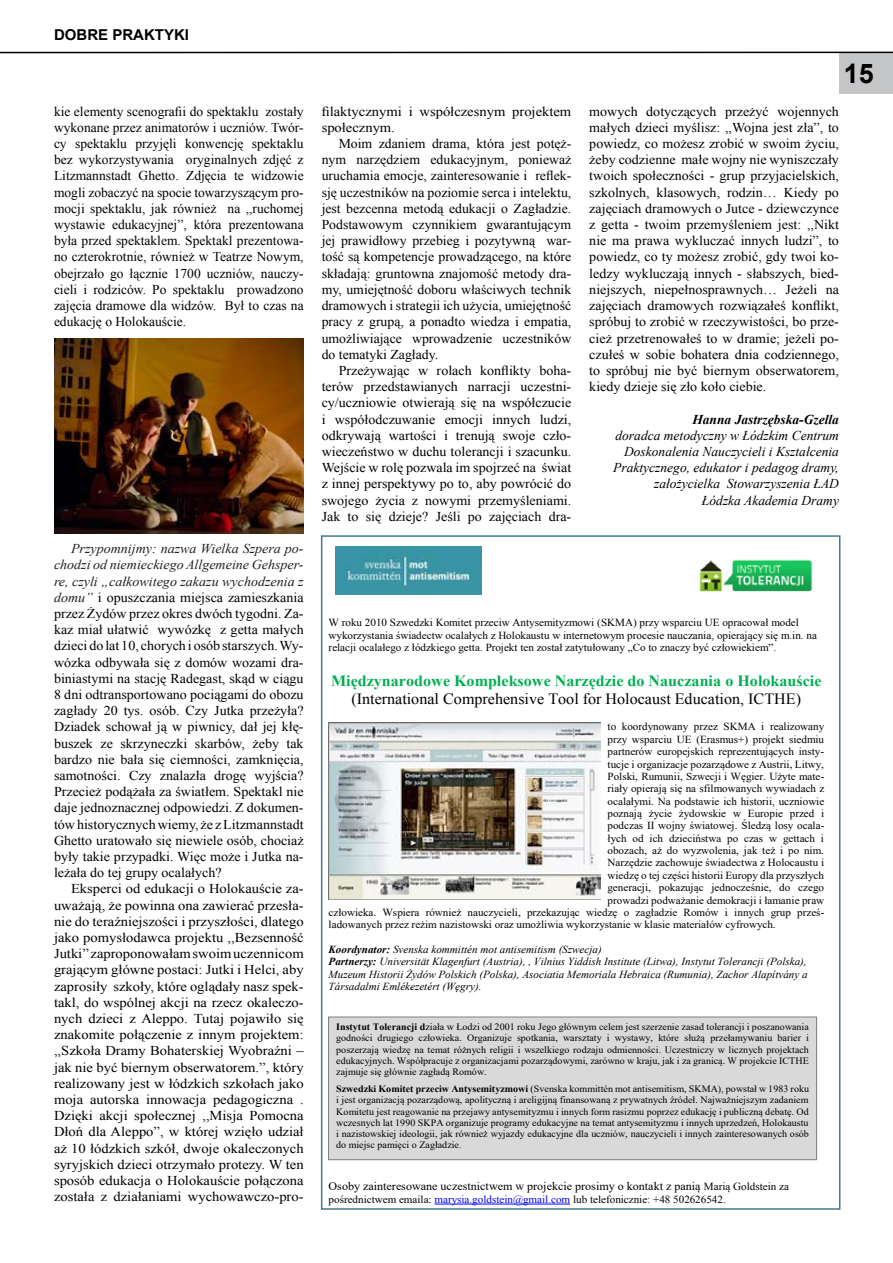
<style>
.page{position:relative;width:893px;height:1263px;background:#fff}
.page>*{position:absolute;margin:0;border:0;box-sizing:border-box;transform-origin:0 0}
.t1{font:700 27px "Arial";color:#000}
.t2{font:15.6px "Times New Roman";color:#000}
.t3{font:700 15.6px "Times New Roman";color:#00b050}
.t4{font:700 15px "Arial";color:#000}
.t5{font:13.5px/16.2px "Times New Roman";color:#000;text-align:justify;scale:1.04 1}
.t6{font:13.5px/16.2px "Times New Roman";color:#000;text-align:justify}
.t7{font:13.5px/16.2px "Times New Roman";color:#000;text-align:justify;scale:1.08 1}
.t8{font:italic 13.5px/16.2px "Times New Roman";color:#000;text-align:right}
.t9{font:italic 700 13.5px "Times New Roman";color:#000}
.t10{font:11.7px "Times New Roman";color:#000}
.t11{font:10.8px/12.3px "Times New Roman";color:#000}
.t12{font:italic 10.8px/12.3px "Times New Roman";color:#000}
.t13{font:9.75px/11.2px "Times New Roman";color:#000;text-align:justify}
.s1{font-style:italic;color:#212121}
.s2{font-weight:700}
.s3{font-size:10.8px}
.s4{color:#00f}
</style>
<div class="page">
<div style="left:839px;top:53px;width:54px;height:41px;background:#c5c6c8"></div>
<hr style="left:0;top:52px;width:893px;height:1px;background:#000">
<hr style="left:435px;top:1204px;width:135px;height:1px;background:#00f">
<img style="left:699px;top:559px;width:114px;height:33px">
<img style="left:335px;top:546px;width:147px;height:49px">
<div style="left:329px;top:1017px;width:488px;height:143px;background:#d9d9d9"></div>
<div style="left:328px;top:1016px;width:489px;height:144px;border:1px solid #7f7f7f"></div>
<img style="left:328px;top:722px;width:272px;height:178px">
<div style="left:321px;top:535px;width:519px;height:675px;border:2px solid #417991"></div>
<img style="left:54px;top:339px;width:250px;height:194px">
<p class="t4" style="left:54px;top:24px;width:137px">DOBRE PRAKTYKI</p>
<p class="t6" style="left:54px;top:103px;width:251px">kie elementy scenografii do spektaklu zostały wykonane przez animatorów i uczniów. Twór&shy;cy spektaklu przyjęli konwencję spektaklu bez wykorzystywania oryginalnych zdjęć z Litzmannstadt Ghetto. Zdjęcia te widzowie mogli zobaczyć na spocie towarzyszącym pro&shy;mocji spektaklu, jak również na ,,ruchomej wystawie edukacyjnej”, która prezentowana była przed spektaklem. Spektakl prezentowa&shy;no czterokrotnie, również w Teatrze Nowym, obejrzało go łącznie 1700 uczniów, nauczy&shy;cieli i rodziców. Po spektaklu prowadzono zajęcia dramowe dla widzów. Był to czas na edukację o Holokauście.</p>
<p class="t5" style="left:54px;top:540px;width:242px;text-indent:17px"><span class="s1">Przypomnijmy: nazwa Wielka Szpera po&shy;chodzi od niemieckiego Allgemeine Gehsper&shy;re, czyli „całkowitego zakazu wychodzenia z domu”</span> i opuszczania miejsca zamieszkania przez Żydów przez okres dwóch tygodni. Za&shy;kaz miał ułatwić wywózkę z getta małych dzieci do lat 10, chorych i osób starszych. Wy&shy;wózka odbywała się z domów wozami dra&shy;biniastymi na stację Radegast, skąd w ciągu 8 dni odtransportowano pociągami do obozu zagłady 20 tys. osób. Czy Jutka przeżyła?<br>Dziadek schował ją w piwnicy, dał jej kłę&shy;buszek ze skrzyneczki skarbów, żeby tak bardzo nie bała się ciemności, zamknięcia, samotności. Czy znalazła drogę wyjścia?<br>Przecież podążała za światłem. Spektakl nie daje jednoznacznej odpowiedzi. Z dokumen&shy;tów historycznych wiemy, że z Litzmannstadt Ghetto uratowało się niewiele osób, chociaż były takie przypadki. Więc może i Jutka na&shy;leżała do tej grupy ocalałych?</p>
<p class="t7" style="left:54px;top:880px;width:233px;text-indent:17px">Eksperci od edukacji o Holokauście za&shy;uważają, że powinna ona zawierać przesła&shy;nie do teraźniejszości i przyszłości, dlatego jako pomysłodawca projektu ,,Bezsenność Jutki” zaproponowałam swoim uczennicom grającym główne postaci: Jutki i Helci, aby zaprosiły szkoły, które oglądały nasz spek&shy;takl, do wspólnej akcji na rzecz okaleczo&shy;nych dzieci z Aleppo. Tutaj pojawiło się znakomite połączenie z innym projektem: ,,Szkoła Dramy Bohaterskiej Wyobraźni – jak nie być biernym obserwatorem.”, który realizowany jest w łódzkich szkołach jako moja autorska innowacja pedagogiczna .<br>Dzięki akcji społecznej ,,Misja Pomocna Dłoń dla Aleppo”, w której wzięło udział aż 10 łódzkich szkół, dwoje okaleczonych syryjskich dzieci otrzymało protezy. W ten sposób edukacja o Holokauście połączona została z działaniami wychowawczo-pro-</p>
<p class="t7" style="left:322px;top:103px;width:233px">filaktycznymi i współczesnym projektem społecznym.</p>
<p class="t6" style="left:322px;top:135px;width:251px;text-indent:17px">Moim zdaniem drama, która jest potęż&shy;nym narzędziem edukacyjnym, ponieważ uruchamia emocje, zainteresowanie i reflek&shy;sję uczestników na poziomie serca i intelektu, jest bezcenna metodą edukacji o Zagładzie.<br>Podstawowym czynnikiem gwarantującym jej prawidłowy przebieg i pozytywną war&shy;tość są kompetencje prowadzącego, na które składają: gruntowna znajomość metody dra&shy;my, umiejętność doboru właściwych technik dramowych i strategii ich użycia, umiejętność pracy z grupą, a ponadto wiedza i empatia, umożliwiające wprowadzenie uczestników do tematyki Zagłady.</p>
<p class="t5" style="left:322px;top:362px;width:242px;text-indent:17px">Przeżywając w rolach konflikty boha&shy;terów przedstawianych narracji uczestni&shy;cy/uczniowie otwierają się na współczucie i współodczuwanie emocji innych ludzi, odkrywają wartości i trenują swoje czło&shy;wieczeństwo w duchu tolerancji i szacunku.<br>Wejście w rolę pozwala im spojrzeć na świat z innej perspektywy po to, aby powrócić do swojego życia z nowymi przemyśleniami.<br>Jak to się dzieje? Jeśli po zajęciach dra-</p>
<h1 class="t1" style="left:844px;top:56px;width:15px">15</h1>
<p class="t5" style="left:589px;top:103px;width:242px">mowych dotyczących przeżyć wojennych małych dzieci myślisz: ,,Wojna jest zła”, to powiedz, co możesz zrobić w swoim życiu, żeby codzienne małe wojny nie wyniszczały twoich społeczności - grup przyjacielskich, szkolnych, klasowych, rodzin… Kiedy po zajęciach dramowych o Jutce - dziewczynce z getta - twoim przemyśleniem jest: ,,Nikt nie ma prawa wykluczać innych ludzi”, to powiedz, co ty możesz zrobić, gdy twoi ko&shy;ledzy wykluczają innych - słabszych, bied&shy;niejszych, niepełnosprawnych… Jeżeli na zajęciach dramowych rozwiązałeś konflikt, spróbuj to zrobić w rzeczywistości, bo prze&shy;cież przetrenowałeś to w dramie; jeżeli po&shy;czułeś w sobie bohatera dnia codziennego, to spróbuj nie być biernym obserwatorem, kiedy dzieje się zło koło ciebie.</p>
<p class="t9" style="left:692px;top:410px;width:148px">Hanna Jastrzębska-Gzella</p>
<p class="t8" style="left:613px;top:427px;width:227px">doradca metodyczny w Łódzkim Centrum Doskonalenia Nauczycieli i Kształcenia Praktycznego, edukator i pedagog dramy, założycielka Stowarzyszenia ŁAD Łódzka Akademia Dramy</p>
<p class="t11" style="left:329px;top:616px;width:490px">W roku 2010 Szwedzki Komitet przeciw Antysemityzmowi (SKMA) przy wsparciu UE opracował model wykorzystania świadectw ocalałych z Holokaustu w internetowym procesie nauczania, opierający się m.in. na relacji ocalałego z łódzkiego getta. Projekt ten został zatytułowany „Co to znaczy być człowiekiem”.</p>
<p class="t3" style="left:331px;top:669px;width:492px">Międzynarodowe Kompleksowe Narzędzie do Nauczania o Holokauście</p>
<p class="t2" style="left:351px;top:688px;width:451px">(International Comprehensive Tool for Holocaust Education, ICTHE)</p>
<p class="t11" style="left:607px;top:720px;width:218px">to koordynowany przez SKMA i realizowany</p>
<p class="t11" style="left:607px;top:733px;width:218px">przy wsparciu UE (Erasmus+) projekt siedmiu</p>
<p class="t11" style="left:607px;top:745px;width:218px">partnerów europejskich reprezentujących insty-</p>
<p class="t11" style="left:607px;top:757px;width:218px">tucje i organizacje pozarządowe z Austrii, Litwy,</p>
<p class="t11" style="left:607px;top:770px;width:218px">Polski, Rumunii, Szwecji i Węgier. Użyte mate-</p>
<p class="t11" style="left:607px;top:782px;width:218px">riały opierają się na sfilmowanych wywiadach z</p>
<p class="t11" style="left:607px;top:794px;width:218px">ocalałymi. Na podstawie ich historii, uczniowie</p>
<p class="t11" style="left:607px;top:807px;width:218px">poznają życie żydowskie w Europie przed i</p>
<p class="t11" style="left:607px;top:819px;width:218px">podczas II wojny światowej. Śledzą losy ocala-</p>
<p class="t11" style="left:607px;top:831px;width:218px">łych od ich dzieciństwa po czas w gettach i</p>
<p class="t11" style="left:607px;top:844px;width:218px">obozach, aż do wyzwolenia, jak też i po nim.</p>
<p class="t11" style="left:607px;top:856px;width:218px">Narzędzie zachowuje świadectwa z Holocaustu i</p>
<p class="t11" style="left:607px;top:869px;width:218px">wiedzę o tej części historii Europy dla przyszłych</p>
<p class="t11" style="left:607px;top:881px;width:218px">generacji, pokazując jednocześnie, do czego</p>
<p class="t11" style="left:607px;top:893px;width:218px">prowadzi podważanie demokracji i łamanie praw</p>
<p class="t11" style="left:329px;top:906px;width:497px">człowieka. Wspiera również nauczycieli, przekazując wiedzę o zagładzie Romów i innych grup prześ-</p>
<p class="t11" style="left:329px;top:918px;width:449px">ladowanych przez reżim nazistowski oraz umożliwia wykorzystanie w klasie materiałów cyfrowych.</p>
<p class="t12" style="left:329px;top:943px;width:481px"><span class="s2">Koordynator:</span> Svenska kommittén mot antisemitism (Szwecja)<br><span class="s2">Partnerzy:</span> Universität Klagenfurt (Austria), , Vilnius Yiddish Institute (Litwa), Instytut Tolerancji (Polska), Muzeum Historii Żydów Polskich (Polska), Asociatia Memoriala Hebraica (Rumunia), Zachor Alapítvány a Társadalmi Emlékezetért (Węgry).</p>
<p class="t13" style="left:336px;top:1021px;width:474px"><span class="s2">Instytut Tolerancji d</span>ziała w Łodzi od 2001 roku Jego głównym celem jest szerzenie zasad tolerancji i poszanowania godności drugiego człowieka. Organizuje spotkania, warsztaty i wystawy, które służą przełamywaniu barier i poszerzają wiedzę na temat różnych religii i wszelkiego rodzaju odmienności. Uczestniczy w licznych projektach edukacyjnych. Współpracuje z organizacjami pozarządowymi, zarówno w kraju, jak i za granicą. W projekcie ICTHE zajmuje się głównie zagładą Romów.</p>
<p class="t13" style="left:336px;top:1083px;width:474px"><span class="s2">Szwedzki Komitet przeciw Antysemityzmowi</span> (Svenska kommittén mot antisemitism, SKMA), powstał w 1983 roku i jest organizacją pozarządową, apolityczną i areligijną finansowaną z prywatnych źródeł. Najważniejszym zadaniem Komitetu jest reagowanie na przejawy antysemityzmu i innych form rasizmu poprzez edukację i publiczną debatę. Od wczesnych lat 1990 SKPA organizuje programy edukacyjne na temat antysemityzmu i innych uprzedzeń, Holokaustu i nazistowskiej ideologii, jak również wyjazdy edukacyjne dla uczniów, nauczycieli i innych zainteresowanych osób do miejsc pamięci o Zagładzie.</p>
<p class="t10" style="left:329px;top:1178px;width:462px">Osoby zainteresowane uczestnictwem w projekcie prosimy o kontakt z panią <span class="s3">Marią Goldstein za</span></p>
<p class="t11" style="left:329px;top:1192px;width:399px">pośrednictwem emaila: <span class="s4">marysia.goldstein@gmail.com</span> lub telefonicznie: +48 502626542.</p>
</div>
